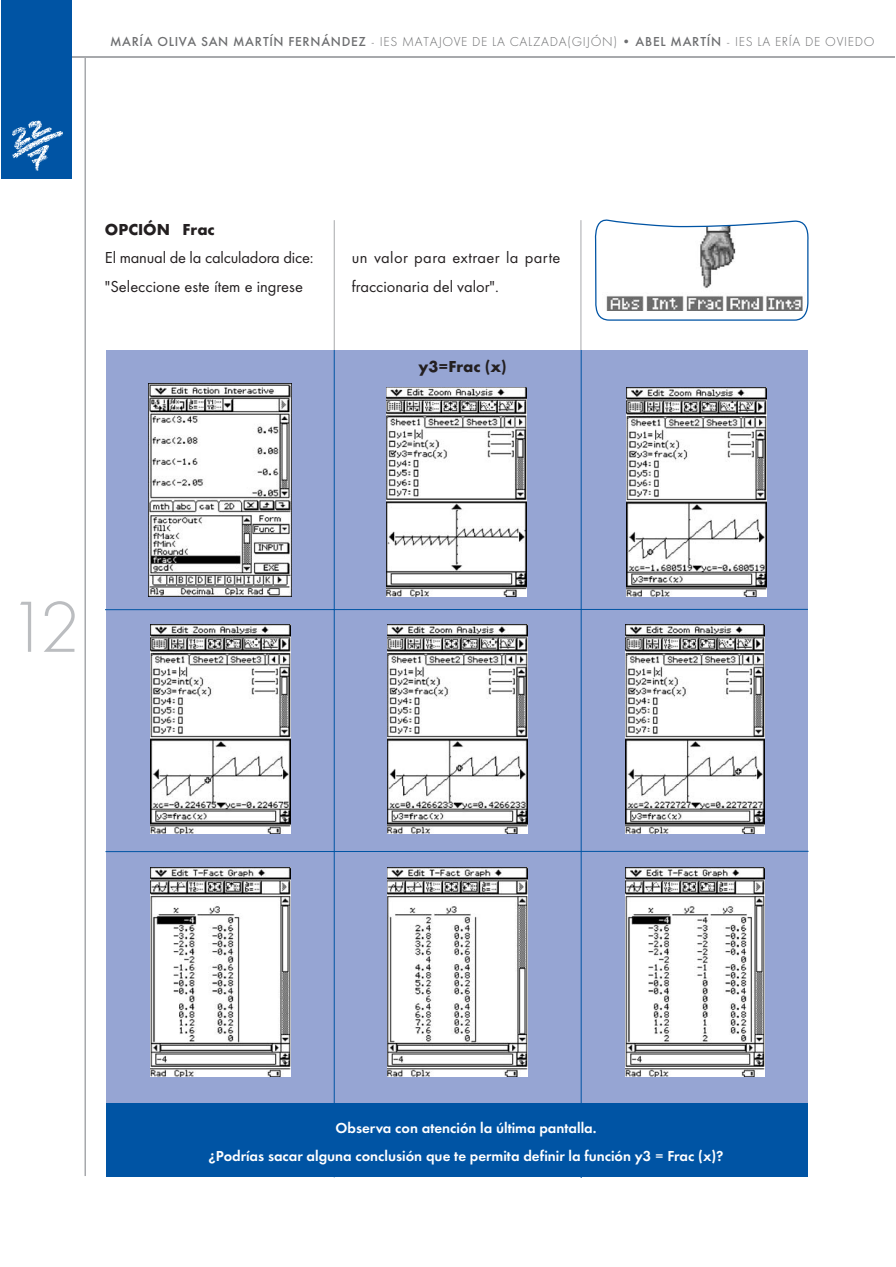
<style>
.page{position:relative;width:896px;height:1267px;background:#fff}
.page>*{position:absolute;margin:0;border:0;box-sizing:border-box;transform-origin:0 0}
.t1{font:300 75px "Futura T";color:#bbbdc0}
.t2{font:16.5px/28.5px "Futura T";color:#231f20}
.t3{font:700 16.5px "Futura T";color:#231f20}
.t4{font:600 15px/28.5px "Futura T";color:#fff;text-align:center}
.t5{font:300 13.5px "Futura T";letter-spacing:.05em;color:#6d6e70}
.s1{font-weight:500}
</style>
<div class="page">
<hr style="left:1px;top:56px;width:893px;height:2px;background:#a7a9ac">
<hr style="left:84px;top:57px;width:2px;height:1118px;background:#a7a9ac">
<div style="left:1px;top:0;width:70px;height:179px;background:#0054a4"></div>
<img style="left:12px;top:120px;width:51px;height:51px">
<hr style="left:334px;top:220px;width:1px;height:231px;background:#a7a9ac">
<hr style="left:580px;top:220px;width:1px;height:255px;background:#a7a9ac">
<div style="left:106px;top:350px;width:701px;height:827px;background:#96a5d3"></div>
<hr style="left:334px;top:350px;width:1px;height:827px;background:#0054a4">
<hr style="left:580px;top:350px;width:1px;height:827px;background:#0054a4">
<hr style="left:106px;top:609px;width:701px;height:1px;background:#0054a4">
<div style="left:106px;top:1103px;width:701px;height:73px;background:#0054a4"></div>
<hr style="left:105px;top:850px;width:703px;height:1px;background:#0054a4">
<img style="left:149px;top:384px;width:142px;height:212px">
<img style="left:386px;top:387px;width:140px;height:209px">
<img style="left:150px;top:624px;width:140px;height:209px">
<img style="left:388px;top:624px;width:139px;height:209px">
<img style="left:625px;top:624px;width:139px;height:209px">
<img style="left:150px;top:867px;width:140px;height:209px">
<img style="left:388px;top:867px;width:139px;height:209px">
<img style="left:625px;top:867px;width:139px;height:209px">
<img style="left:626px;top:387px;width:140px;height:209px">
<svg style="left:595px;top:219px;width:213px;height:102px"></svg>
<p class="t5" style="left:110px;top:36px;width:765px"><span class="s1">MARÍA OLIVA SAN MARTÍN FERNÁNDEZ</span> - IES MATAJOVE DE LA CALZADA(GIJÓN) • <span class="s1">ABEL MARTÍN</span> - IES LA ERÍA DE OVIEDO</p>
<p class="t3" style="left:105px;top:222px;width:111px">OPCIÓN Frac</p>
<p class="t2" style="left:105px;top:245px;width:210px">El manual de la calculadora dice: "Seleccione este ítem e ingrese</p>
<p class="t2" style="left:352px;top:245px;width:210px">un valor para extraer la parte fraccionaria del valor".</p>
<p class="t3" style="left:418px;top:360px;width:90px">y3=Frac (x)</p>
<h1 class="t1" style="left:7px;top:597px;width:74px">12</h1>
<p class="t4" style="left:208px;top:1114px;width:516px">Observa con atención la última pantalla.<br>¿Podrías sacar alguna conclusión que te permita definir la función y3 = Frac (x)?</p>
</div>
